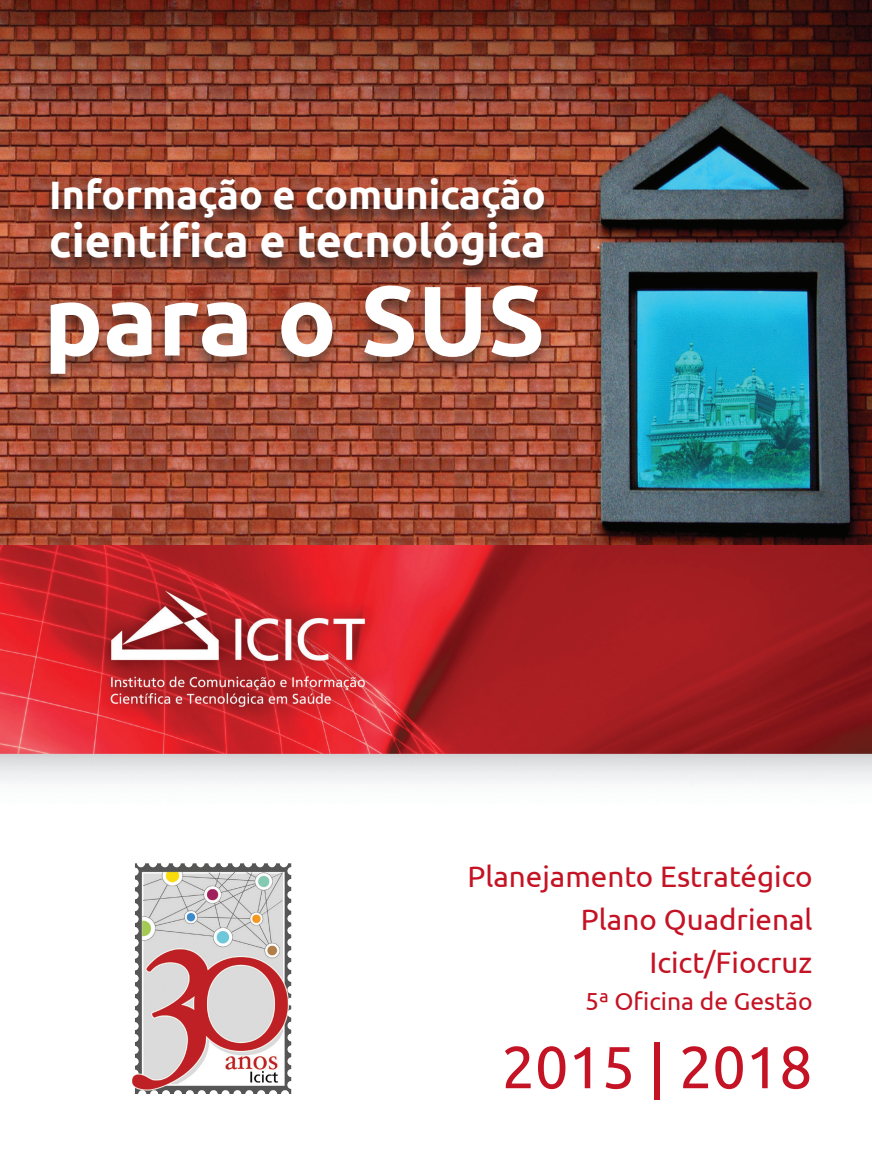
<style>
.page{position:relative;width:872px;height:1170px;background:#fff}
.page>*{position:absolute;margin:0;border:0;box-sizing:border-box;transform-origin:0 0}
.t1{font:700 98.7px "Ubuntu";color:#fff}
.t2{font:59.1px "Ubuntu";color:#c41324}
.t3{font:700 45px "Ubuntu";color:#fff}
.t4{font:700 39.6px "Ubuntu";color:#fff}
.t5{font:29.55px/42.9px "Ubuntu";color:#c41324;text-align:right}
.t6{font:24.6px "Ubuntu";color:#c41324}
</style>
<div class="page">
<img style="left:0;top:0;width:872px;height:785px">
<img style="left:132px;top:863px;width:160px;height:230px">
<div style="left:42px;top:179px;width:509px;height:103px;background:#231f20;opacity:.75"></div>
<div style="left:42px;top:285px;width:506px;height:105px;background:#231f20;opacity:.42"></div>
<h3 class="t4" style="left:49px;top:171px;width:498px">Informação e comunicação</h3>
<h3 class="t3" style="left:49px;top:214px;width:498px">científica e tecnológica</h3>
<h1 class="t1" style="left:44px;top:260px;width:503px">para o SUS</h1>
<p class="t5" style="left:467px;top:854px;width:347px">Planejamento Estratégico<br>Plano Quadrienal<br>Icict/Fiocruz</p>
<p class="t6" style="left:585px;top:986px;width:229px">5ª Oficina de Gestão</p>
<h2 class="t2" style="left:501px;top:1031px;width:312px">2015 | 2018</h2>
</div>
